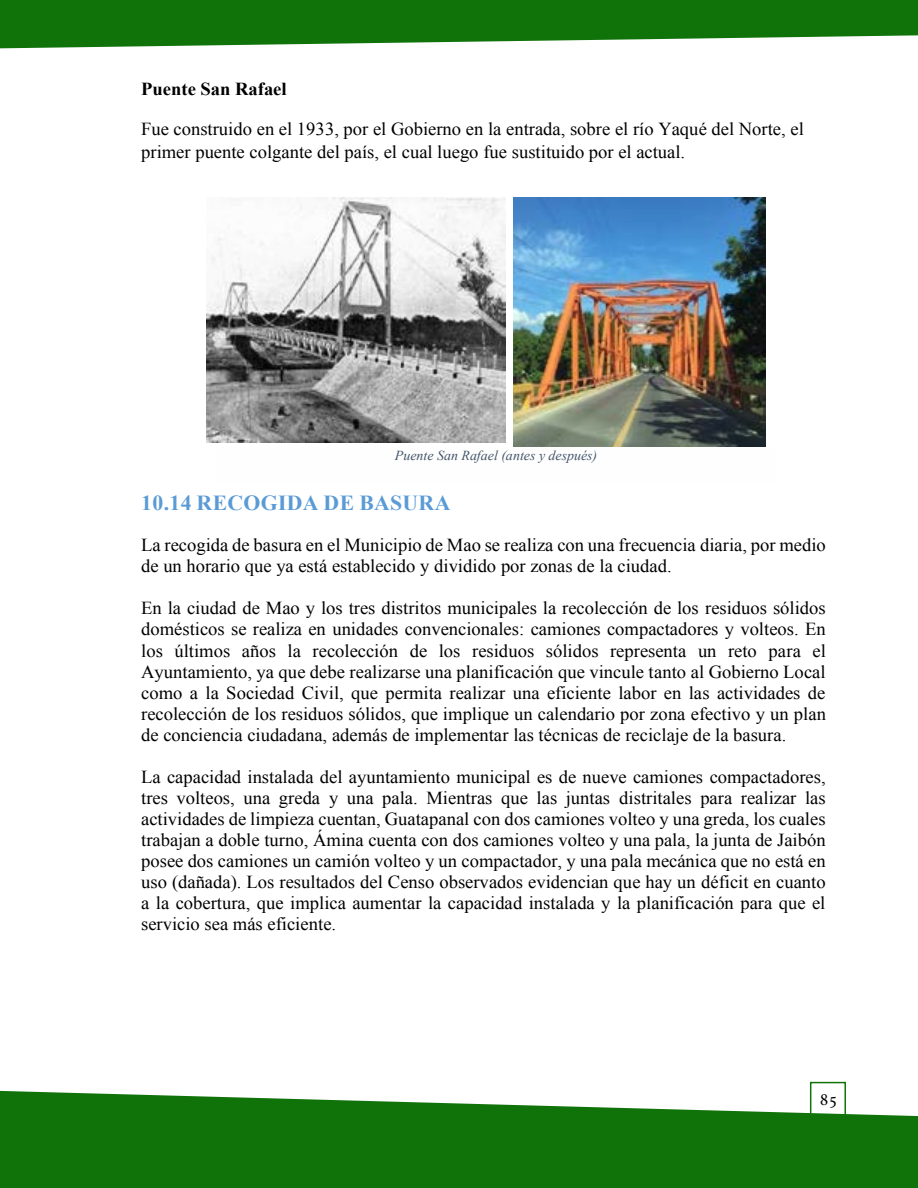
<style>
.page{position:relative;width:918px;height:1188px;background:#fff}
.page>*{position:absolute;margin:0;border:0;box-sizing:border-box;transform-origin:0 0}
.t1{font:700 21.45px "Times New Roman";letter-spacing:.015em;color:#5b9bd5}
.t2{font:18.3px/21px "Times New Roman";color:#000}
.t3{font:700 18.3px "Times New Roman";color:#000}
.t4{font:18px "Minion Pro";color:#000}
.t5{font:italic 13.65px "Times New Roman";color:#44546a}
</style>
<div class="page">
<svg style="left:1px;top:1091px;width:917px;height:97px;background:#2e8428"></svg>
<svg style="left:0;top:1091px;width:1px;height:97px"></svg>
<div style="left:810px;top:1082px;width:36px;height:36px;border:2px solid #107309"></div>
<svg style="left:0;top:0;width:918px;height:48px;background:#2e8428"></svg>
<img style="left:207px;top:198px;width:299px;height:244px">
<img style="left:514px;top:198px;width:252px;height:249px">
<p class="t3" style="left:141px;top:76px;width:147px">Puente San Rafael</p>
<p class="t2" style="left:141px;top:117px;width:664px;line-height:23.1px">Fue construido en el 1933, por el Gobierno en la entrada, sobre el río Yaqué del Norte, el primer puente colgante del país, el cual luego fue sustituido por el actual.</p>
<p class="t5" style="left:395px;top:446px;width:204px">Puente San Rafael (antes y después)</p>
<p class="t1" style="left:141px;top:488px;width:311px">10.14 RECOGIDA DE BASURA</p>
<p class="t2" style="left:141px;top:534px;width:686px">La recogida de basura en el Municipio de Mao se realiza con una frecuencia diaria, por medio de un horario que ya está establecido y dividido por zonas de la ciudad.</p>
<p class="t2" style="left:141px;top:598px;width:686px;text-align:justify">En la ciudad de Mao y los tres distritos municipales la recolección de los residuos sólidos domésticos se realiza en unidades convencionales: camiones compactadores y volteos. En los últimos años la recolección de los residuos sólidos representa un reto para el Ayuntamiento, ya que debe realizarse una planificación que vincule tanto al Gobierno Local como a la Sociedad Civil, que permita realizar una eficiente labor en las actividades de recolección de los residuos sólidos, que implique un calendario por zona efectivo y un plan de conciencia ciudadana, además de implementar las técnicas de reciclaje de la basura.</p>
<p class="t2" style="left:141px;top:766px;width:686px;text-align:justify">La capacidad instalada del ayuntamiento municipal es de nueve camiones compactadores, tres volteos, una greda y una pala. Mientras que las juntas distritales para realizar las actividades de limpieza cuentan, Guatapanal con dos camiones volteo y una greda, los cuales trabajan a doble turno, Ámina cuenta con dos camiones volteo y una pala, la junta de Jaibón posee dos camiones un camión volteo y un compactador, y una pala mecánica que no está en uso (dañada). Los resultados del Censo observados evidencian que hay un déficit en cuanto a la cobertura, que implica aumentar la capacidad instalada y la planificación para que el servicio sea más eficiente.</p>
<p class="t4" style="left:820px;top:1087px;width:19px">85</p>
</div>
